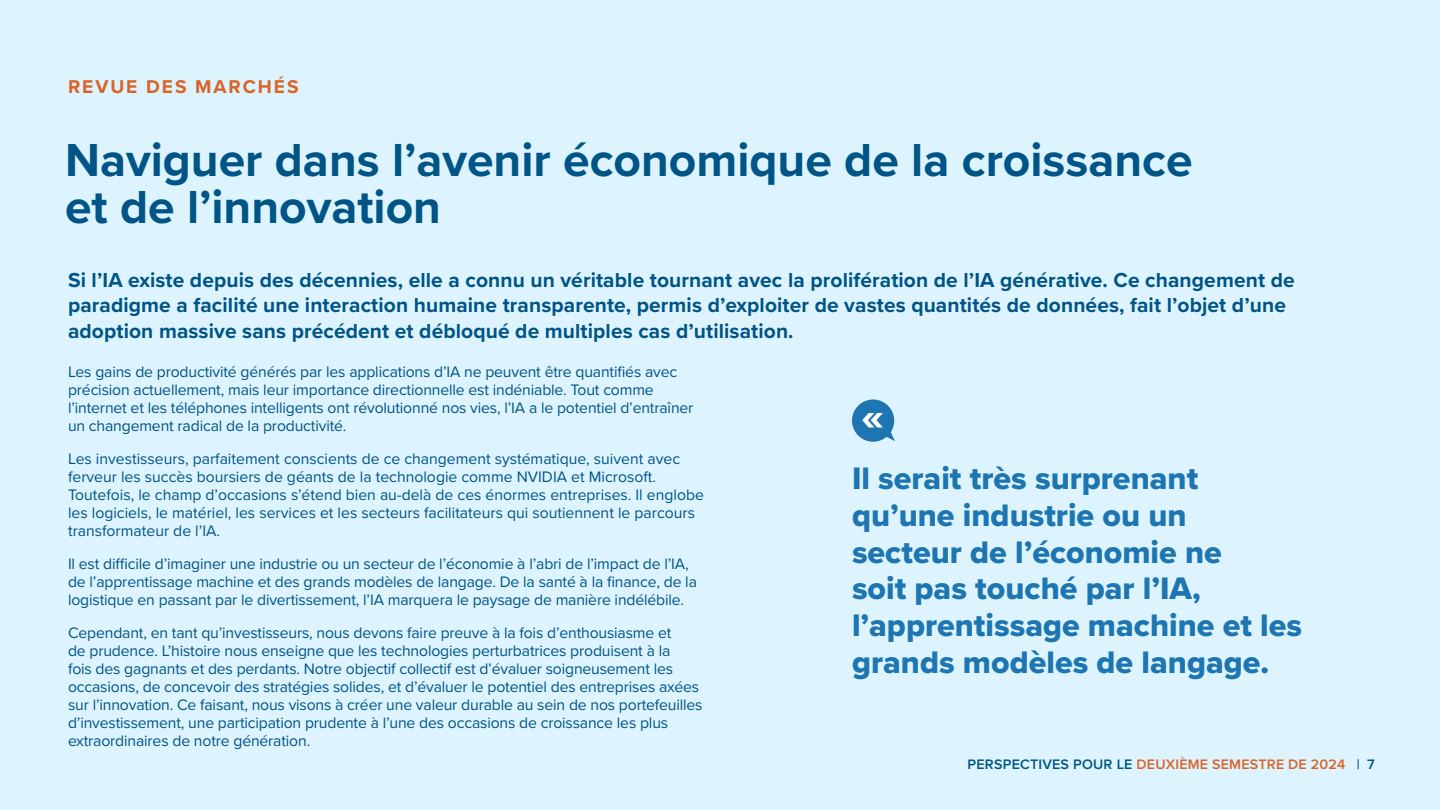
<style>
.page{position:relative;width:1440px;height:810px;background:#ddf4ff}
.page>*{position:absolute;margin:0;border:0;box-sizing:border-box;transform-origin:0 0}
.t1{font:700 48px/47.2px "Proxima Nova";color:#005486}
.t2{font:40.5px "Proxima Nova Extrabld";color:#fff}
.quote-name{font:32.25px/36.8px "Proxima Nova Extrabld";color:#1d75b1}
.intro-bold{font:700 21px/25.5px "Proxima Nova";letter-spacing:.005em;color:#005486}
.t3{font:700 19.2px "Proxima Nova";letter-spacing:.1em;color:#da6327}
.Body-blue{font:15.75px/18px "Proxima Nova";letter-spacing:-.01em;color:#005486}
.t4{font:600 14.25px "Proxima Nova";letter-spacing:.015em;color:#da6327}
.s1{color:#005486}
</style>
<div class="page">
<div style="left:852px;top:400px;width:42px;height:42px;background:#1d75b1;border-radius:50%"></div>
<svg style="left:879px;top:421px;width:16px;height:20px"></svg>
<p class="t3" style="left:68px;top:72px;width:232px">REVUE DES MARCHÉS</p>
<h3 class="t1" style="left:65px;top:135px;width:1129px">Naviguer dans l’avenir économique de la croissance et de l’innovation</h3>
<p class="intro-bold" style="left:68px;top:266px;width:1228px">Si l’IA existe depuis des décennies, elle a connu un véritable tournant avec la prolifération de l’IA générative. Ce changement de paradigme a facilité une interaction humaine transparente, permis d’exploiter de vastes quantités de données, fait l’objet d’une adoption massive sans précédent et débloqué de multiples cas d’utilisation.</p>
<p class="Body-blue" style="left:68px;top:362px;width:627px">Les gains de productivité générés par les applications d’IA ne peuvent être quantifiés avec précision actuellement, mais leur importance directionnelle est indéniable. Tout comme l’internet et les téléphones intelligents ont révolutionné nos vies, l’IA a le potentiel d’entraîner un changement radical de la productivité.</p>
<p class="Body-blue" style="left:68px;top:449px;width:637px">Les investisseurs, parfaitement conscients de ce changement systématique, suivent avec ferveur les succès boursiers de géants de la technologie comme NVIDIA et Microsoft.<br>Toutefois, le champ d’occasions s’étend bien au-delà de ces énormes entreprises. Il englobe les logiciels, le matériel, les services et les secteurs facilitateurs qui soutiennent le parcours transformateur de l’IA.</p>
<p class="Body-blue" style="left:68px;top:554px;width:630px">Il est difficile d’imaginer une industrie ou un secteur de l’économie à l’abri de l’impact de l’IA, de l’apprentissage machine et des grands modèles de langage. De la santé à la finance, de la logistique en passant par le divertissement, l’IA marquera le paysage de manière indélébile.</p>
<p class="Body-blue" style="left:68px;top:623px;width:636px">Cependant, en tant qu’investisseurs, nous devons faire preuve à la fois d’enthousiasme et<br>de prudence. L’histoire nous enseigne que les technologies perturbatrices produisent à la<br>fois des gagnants et des perdants. Notre objectif collectif est d’évaluer soigneusement les occasions, de concevoir des stratégies solides, et d’évaluer le potentiel des entreprises axées sur l’innovation. Ce faisant, nous visons à créer une valeur durable au sein de nos portefeuilles d’investissement, une participation prudente à l’une des occasions de croissance les plus extraordinaires de notre génération.</p>
<h2 class="t2" style="left:861px;top:387px;width:25px">«</h2>
<p class="quote-name" style="left:852px;top:459px;width:451px">Il serait très surprenant qu’une industrie ou un secteur de l’économie ne<br>soit pas touché par l’IA, l’apprentissage machine et les grands modèles de langage.</p>
<p class="t4" style="left:968px;top:753px;width:409px"><span class="s1">PERSPECTIVES POUR LE</span> DEUXIÈME SEMESTRE DE 2024 <span class="s1">| 7</span></p>
</div>
